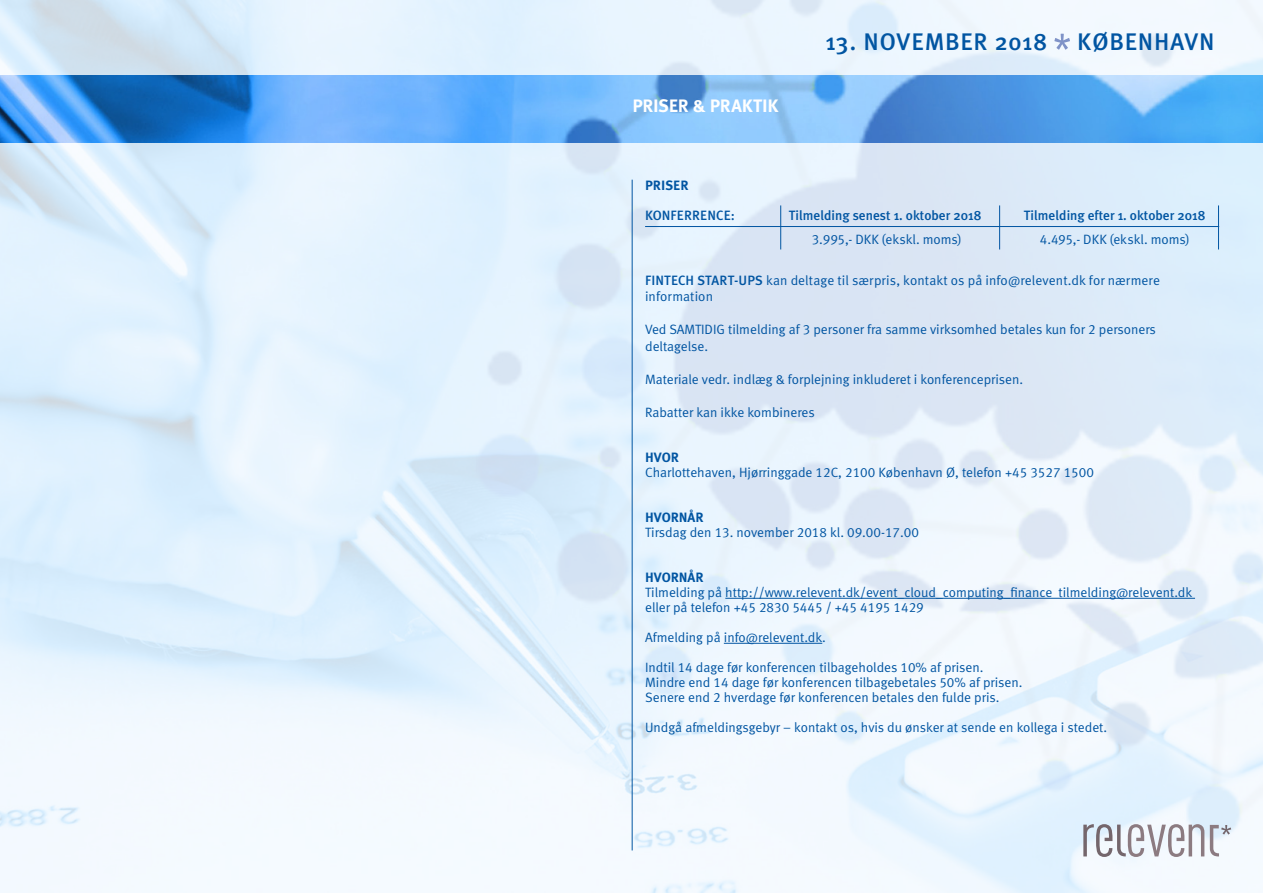
<style>
.page{position:relative;width:1263px;height:893px;background:#fff}
.page>*{position:absolute;margin:0;border:0;box-sizing:border-box;transform-origin:0 0}
.t1{font:500 24px "Meta Plus";letter-spacing:.03em;color:#0155a2}
.t2{font:700 18px "Meta Plus";letter-spacing:-.015em;color:#fff}
.t3{font:13.5px/15px "Meta Normal LF";color:#0155a2}
.t4{font:500 13.5px "Meta Plus";color:#0155a2}
.t5{font:700 13.5px "Meta Plus";color:#0155a2}
.s1{font-family:"Meta Plus";font-weight:500}
</style>
<div class="page">
<img style="left:1px;top:0;width:1262px;height:893px">
<hr style="left:632px;top:180px;width:1px;height:670px;background:#0155a2">
<svg style="left:1083px;top:824px;width:121px;height:33px"></svg>
<svg style="left:1210px;top:825px;width:21px;height:31px"></svg>
<hr style="left:725px;top:598px;width:470px;height:1px;background:#0155a2">
<hr style="left:724px;top:643px;width:98px;height:1px;background:#0155a2">
<hr style="left:780px;top:205px;width:1px;height:44px;background:#0155a2">
<hr style="left:645px;top:226px;width:574px;height:1px;background:#0155a2">
<hr style="left:999px;top:205px;width:1px;height:44px;background:#0155a2">
<hr style="left:1218px;top:205px;width:1px;height:44px;background:#0155a2">
<svg style="left:1054px;top:34px;width:16px;height:16px"></svg>
<h2 class="t2" style="left:632px;top:99px;width:148px">PRISER &amp; PRAKTIK</h2>
<h1 class="t1" style="left:826px;top:31px;width:223px">13. NOVEMBER 2018</h1>
<h1 class="t1" style="left:1077px;top:31px;width:139px">KØBENHAVN</h1>
<p class="t5" style="left:645px;top:180px;width:45px">PRISER</p>
<p class="t4" style="left:645px;top:210px;width:91px">KONFERRENCE:</p>
<p class="t4" style="left:789px;top:210px;width:194px">Tilmelding senest 1. oktober 2018</p>
<p class="t4" style="left:1024px;top:210px;width:183px">Tilmelding efter 1. oktober 2018</p>
<p class="t3" style="left:812px;top:233px;width:151px">3.995,- DKK (ekskl. moms)</p>
<p class="t3" style="left:1040px;top:233px;width:151px">4.495,- DKK (ekskl. moms)</p>
<p class="t3" style="left:645px;top:273px;width:516px;line-height:16.5px"><span class="s1">FINTECH START-UPS</span> kan deltage til særpris, kontakt os på info@relevent.dk for nærmere information</p>
<p class="t3" style="left:645px;top:322px;width:512px;line-height:16.5px">Ved SAMTIDIG tilmelding af 3 personer fra samme virksomhed betales kun for 2 personers deltagelse.</p>
<p class="t3" style="left:645px;top:373px;width:380px">Materiale vedr. indlæg &amp; forplejning inkluderet i konferenceprisen.</p>
<p class="t3" style="left:645px;top:406px;width:171px">Rabatter kan ikke kombineres</p>
<p class="t5" style="left:645px;top:452px;width:35px">HVOR</p>
<p class="t3" style="left:645px;top:466px;width:450px">Charlottehaven, Hjørringgade 12C, 2100 København Ø, telefon +45 3527 1500</p>
<p class="t5" style="left:645px;top:512px;width:60px">HVORNÅR</p>
<p class="t3" style="left:645px;top:526px;width:275px">Tirsdag den 13. november 2018 kl. 09.00-17.00</p>
<p class="t5" style="left:645px;top:572px;width:60px">HVORNÅR</p>
<p class="t3" style="left:645px;top:586px;width:549px">Tilmelding på http://www.relevent.dk/event_cloud_computing_finance tilmelding@relevent.dk eller på telefon +45 2830 5445 / +45 4195 1429</p>
<p class="t3" style="left:645px;top:631px;width:182px">Afmelding på info@relevent.dk.</p>
<p class="t3" style="left:645px;top:661px;width:379px">Indtil 14 dage før konferencen tilbageholdes 10% af prisen.<br>Mindre end 14 dage før konferencen tilbagebetales 50% af prisen.<br>Senere end 2 hverdage før konferencen betales den fulde pris.</p>
<p class="t3" style="left:645px;top:721px;width:464px">Undgå afmeldingsgebyr – kontakt os, hvis du ønsker at sende en kollega i stedet.</p>
</div>
